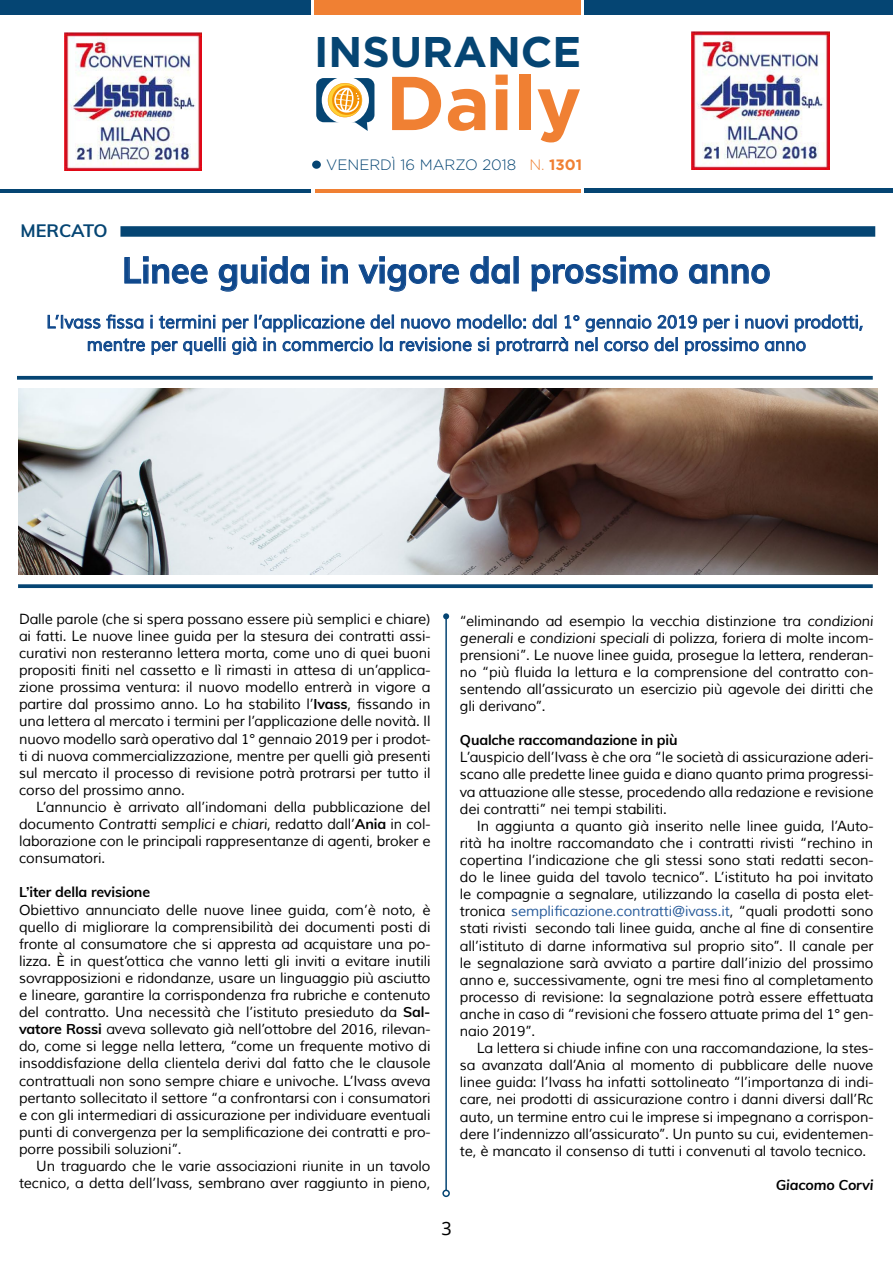
<style>
.page{position:relative;width:893px;height:1263px;background:#fff}
.page>*{position:absolute;margin:0;border:0;box-sizing:border-box;transform-origin:0 0}
.t1{font:700 76.05px "Gotham";color:#f08033}
.t2{font:700 42.9px "Gotham";color:#054573}
.t3{font:700 36px "Muli";color:#0f488c;scale:.95 1}
.t4{font:18px/22.5px "Muli";letter-spacing:.01em;color:#0f488c;scale:.95 1}
.t5{font:700 18px "Muli";letter-spacing:-.01em;color:#054573}
.t6{font:18px "Noto Sans";color:#000}
.t7{font:300 15px "Gotham";color:#054573}
.t8{font:700 15px "Gotham";color:#f08033}
.t9{font:14.25px/17.1px "Muli";letter-spacing:-.01em;color:#000;text-align:justify}
.t10{font:700 14.25px "Muli";letter-spacing:-.01em;color:#000}
.t11{font:italic 700 14.25px "Muli";letter-spacing:-.01em;color:#000}
.s1{font-weight:300}
.s2{font-weight:700}
.s3{font-style:italic}
.s4{color:#275b9b}
</style>
<div class="page">
<div style="left:312px;top:161px;width:9px;height:8px;background:#054573;border-radius:50%"></div>
<div style="left:0;top:0;width:310px;height:15px;background:#054573"></div>
<div style="left:585px;top:0;width:308px;height:14px;background:#054573"></div>
<div style="left:314px;top:0;width:267px;height:15px;background:#f08033"></div>
<hr style="left:0;top:189px;width:310px;height:3px;background:#054573">
<hr style="left:585px;top:188px;width:308px;height:4px;background:#054573">
<hr style="left:315px;top:189px;width:266px;height:3px;background:#f08033">
<div style="left:316px;top:78px;width:58px;height:44px;background:#054573;border-radius:8px"></div>
<div style="left:322px;top:77px;width:47px;height:47px;background:#fff;border-radius:50%"></div>
<svg style="left:328px;top:83px;width:40px;height:48px"></svg>
<img style="left:64px;top:32px;width:138px;height:138px">
<img style="left:692px;top:32px;width:137px;height:137px">
<div style="left:120px;top:226px;width:755px;height:11px;background:#054573"></div>
<hr style="left:445px;top:616px;width:2px;height:574px;background:#054573">
<svg style="left:443px;top:613px;width:6px;height:6px"></svg>
<div style="left:442px;top:1189px;width:8px;height:8px;border:2px solid #054573;border-radius:50%"></div>
<svg style="left:124px;top:256px;width:84px;height:28px"></svg>
<svg style="left:218px;top:256px;width:91px;height:36px"></svg>
<svg style="left:322px;top:256px;width:26px;height:28px"></svg>
<svg style="left:358px;top:256px;width:101px;height:36px"></svg>
<svg style="left:470px;top:256px;width:40px;height:28px"></svg>
<svg style="left:531px;top:256px;width:147px;height:36px"></svg>
<svg style="left:689px;top:264px;width:81px;height:20px"></svg>
<svg style="left:47px;top:314px;width:347px;height:41px"></svg>
<svg style="left:400px;top:314px;width:463px;height:41px"></svg>
<svg style="left:17px;top:376px;width:856px;height:4px;background:#19547e"></svg>
<svg style="left:18px;top:584px;width:855px;height:4px;background:#17527d"></svg>
<img style="left:18px;top:389px;width:859px;height:185px">
<h2 class="t2" style="left:314px;top:27px;width:269px">INSURANCE</h2>
<h1 class="t1" style="left:386px;top:59px;width:197px">Daily</h1>
<p class="t5" style="left:21px;top:217px;width:89px">MERCATO</p>
<p class="t7" style="left:326px;top:157px;width:192px">VENERDÌ 16 MARZO 2018</p>
<p class="t8" style="left:529px;top:156px;width:54px"><span class="s1">N.</span> 1301</p>
<h3 class="t3" style="left:122px;top:244px;width:684px">Linee guida in vigore dal prossimo anno</h3>
<p class="t4" style="left:87px;top:311px;width:819px;text-indent:-41px">L’Ivass fissa i termini per l’applicazione del nuovo modello: dal 1° gennaio 2019 per i nuovi prodotti, mentre per quelli già in commercio la revisione si protrarrà nel corso del prossimo anno</p>
<p class="t9" style="left:19px;top:611px;width:413px">Dalle parole (che si spera possano essere più semplici e chiare) ai fatti. Le nuove linee guida per la stesura dei contratti assi&shy;curativi non resteranno lettera morta, come uno di quei buoni propositi finiti nel cassetto e lì rimasti in attesa di un’applica&shy;zione prossima ventura: il nuovo modello entrerà in vigore a partire dal prossimo anno. Lo ha stabilito l’<span class="s2">Ivass</span>, fissando in una lettera al mercato i termini per l’applicazione delle novità. Il nuovo modello sarà operativo dal 1° gennaio 2019 per i prodot&shy;ti di nuova commercializzazione, mentre per quelli già presenti sul mercato il processo di revisione potrà protrarsi per tutto il corso del prossimo anno.</p>
<p class="t9" style="left:19px;top:799px;width:413px;text-indent:17px">L’annuncio è arrivato all’indomani della pubblicazione del documento <span class="s3">Contratti semplici e chiari</span>, redatto dall’<span class="s2">Ania</span> in col&shy;laborazione con le principali rappresentanze di agenti, broker e consumatori.</p>
<p class="t10" style="left:19px;top:882px;width:133px">L’iter della revisione</p>
<p class="t9" style="left:19px;top:901px;width:413px">Obiettivo annunciato delle nuove linee guida, com’è noto, è quello di migliorare la comprensibilità dei documenti posti di fronte al consumatore che si appresta ad acquistare una po&shy;lizza. È in quest’ottica che vanno letti gli inviti a evitare inutili sovrapposizioni e ridondanze, usare un linguaggio più asciutto e lineare, garantire la corrispondenza fra rubriche e contenuto del contratto. Una necessità che l’istituto presieduto da <span class="s2">Sal&shy;vatore Rossi</span> aveva sollevato già nell’ottobre del 2016, rilevan&shy;do, come si legge nella lettera, “come un frequente motivo di insoddisfazione della clientela derivi dal fatto che le clausole contrattuali non sono sempre chiare e univoche. L’Ivass aveva pertanto sollecitato il settore “a confrontarsi con i consumatori e con gli intermediari di assicurazione per individuare eventuali punti di convergenza per la semplificazione dei contratti e pro&shy;porre possibili soluzioni”.</p>
<p class="t9" style="left:19px;top:1158px;width:413px;text-align:right">Un traguardo che le varie associazioni riunite in un tavolo tecnico, a detta dell’Ivass, sembrano aver raggiunto in pieno,</p>
<p class="t9" style="left:460px;top:612px;width:415px">“eliminando ad esempio la vecchia distinzione tra <span class="s3">condizioni generali</span> e <span class="s3">condizioni speciali</span> di polizza, foriera di molte incom&shy;prensioni”. Le nuove linee guida, prosegue la lettera, renderan&shy;no “più fluida la lettura e la comprensione del contratto con&shy;sentendo all’assicurato un esercizio più agevole dei diritti che gli derivano”.</p>
<p class="t10" style="left:460px;top:730px;width:219px">Qualche raccomandazione in più</p>
<p class="t9" style="left:460px;top:749px;width:415px">L’auspicio dell’Ivass è che ora “le società di assicurazione aderi&shy;scano alle predette linee guida e diano quanto prima progressi&shy;va attuazione alle stesse, procedendo alla redazione e revisione dei contratti” nei tempi stabiliti.</p>
<p class="t9" style="left:460px;top:817px;width:415px;text-indent:17px">In aggiunta a quanto già inserito nelle linee guida, l’Auto&shy;rità ha inoltre raccomandato che i contratti rivisti “rechino in copertina l’indicazione che gli stessi sono stati redatti secon&shy;do le linee guida del tavolo tecnico”. L’istituto ha poi invitato le compagnie a segnalare, utilizzando la casella di posta elet&shy;tronica <span class="s4">semplificazione.contratti@ivass.it</span>, “quali prodotti sono stati rivisti secondo tali linee guida, anche al fine di consentire all’istituto di darne informativa sul proprio sito”. Il canale per le segnalazione sarà avviato a partire dall’inizio del prossimo anno e, successivamente, ogni tre mesi fino al completamento processo di revisione: la segnalazione potrà essere effettuata anche in caso di “revisioni che fossero attuate prima del 1° gen&shy;naio 2019”.</p>
<p class="t9" style="left:460px;top:1040px;width:415px;text-indent:17px">La lettera si chiude infine con una raccomandazione, la stes&shy;sa avanzata dall’Ania al momento di pubblicare delle nuove linee guida: l’Ivass ha infatti sottolineato “l’importanza di indi&shy;care, nei prodotti di assicurazione contro i danni diversi dall’Rc auto, un termine entro cui le imprese si impegnano a corrispon&shy;dere l’indennizzo all’assicurato”. Un punto su cui, evidentemen&shy;te, è mancato il consenso di tutti i convenuti al tavolo tecnico.</p>
<p class="t11" style="left:776px;top:1174px;width:99px">Giacomo Corvi</p>
<p class="t6" style="left:441px;top:1216px;width:12px">3</p>
</div>
